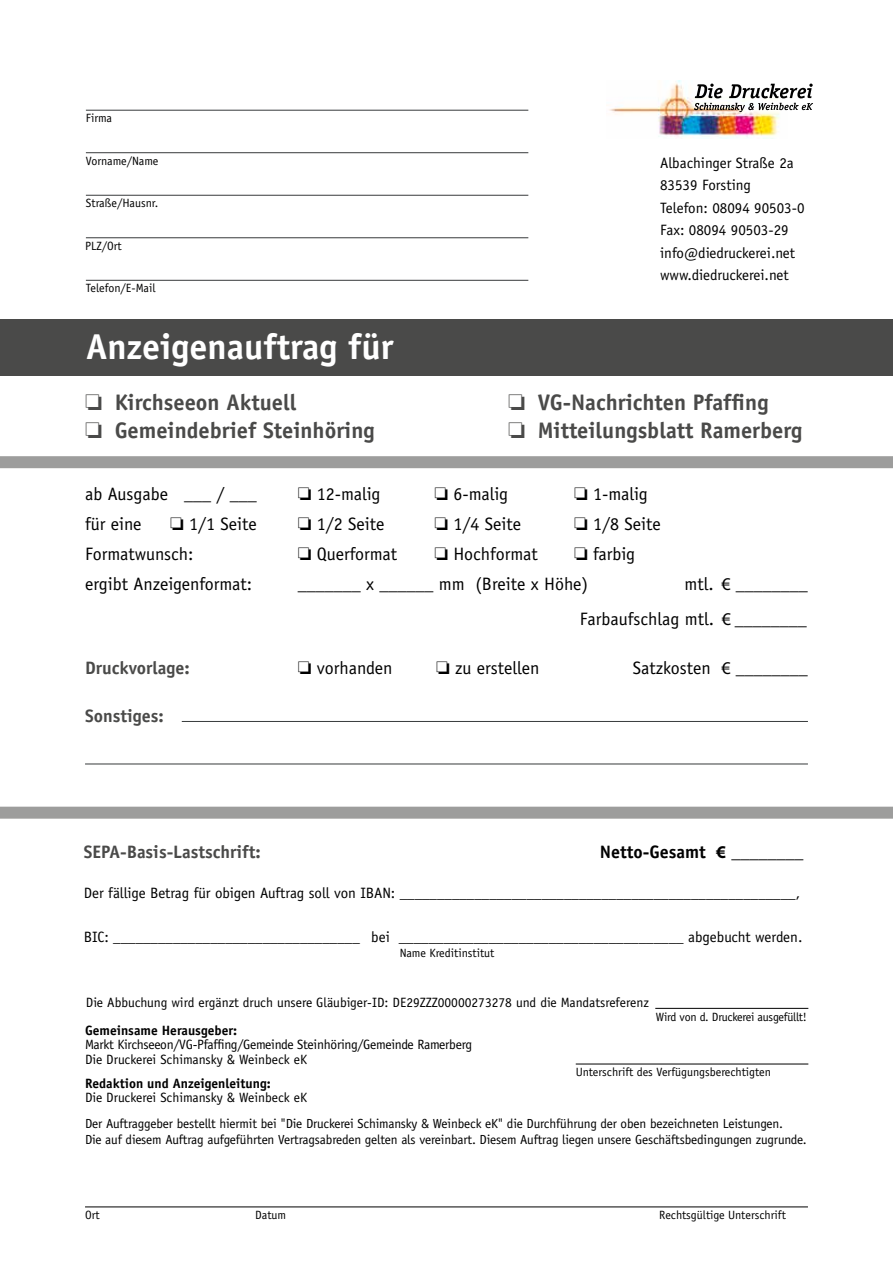
<style>
.page{position:relative;width:893px;height:1263px;background:#fff}
.page>*{position:absolute;margin:0;border:0;box-sizing:border-box;transform-origin:0 0}
.t1{font:700 36px "Officina Sans";color:#fff}
.t2{font:700 22.5px "Officina Sans";color:#4a4a49}
.t3{font:18px/34.5px "Officina Sans";color:#000;text-align:right}
.t4{font:700 18px "Officina Sans";color:#4a4a49}
.t5{font:700 18px "Officina Sans";color:#000}
.t6{font:15px/22.5px "Officina Sans";color:#000}
.t7{font:13.5px "Officina Sans";color:#000}
.t8{font:13.5px/14.2px "Officina Sans";letter-spacing:-.02em;color:#000}
.t9{font:700 13.5px "Officina Sans";color:#000}
.t10{font:13.2px/15.9px "Officina Sans";letter-spacing:-.01em;color:#000}
.t11{font:12px "Officina Sans";color:#000}
.t12{font:12px "Officina Sans";letter-spacing:-.02em;color:#000}
.s1{font-family:"Myriad Pro"}
</style>
<div class="page">
<hr style="left:576px;top:1064px;width:232px;height:1px;background:#000">
<hr style="left:655px;top:1008px;width:153px;height:1px;background:#000">
<hr style="left:85px;top:1206px;width:723px;height:1px;background:#000">
<img style="left:609px;top:80px;width:170px;height:58px">
<svg style="left:694px;top:84px;width:119px;height:28px"></svg>
<hr style="left:86px;top:110px;width:442px;height:1px;background:#373a3b">
<hr style="left:86px;top:152px;width:442px;height:1px;background:#373a3b">
<hr style="left:86px;top:195px;width:442px;height:1px;background:#373a3b">
<hr style="left:86px;top:237px;width:442px;height:1px;background:#373a3b">
<hr style="left:86px;top:280px;width:442px;height:1px;background:#373a3b">
<div style="left:0;top:319px;width:893px;height:56px;background:#4a4a49"></div>
<div style="left:0;top:456px;width:893px;height:12px;background:#9d9d9c"></div>
<div style="left:0;top:807px;width:893px;height:12px;background:#9d9d9c"></div>
<hr style="left:182px;top:721px;width:626px;height:1px;background:#373a3b">
<hr style="left:85px;top:764px;width:723px;height:1px;background:#373a3b">
<p class="t11" style="left:86px;top:111px;width:28px">Firma</p>
<p class="t12" style="left:86px;top:154px;width:74px">Vorname/Name</p>
<p class="t11" style="left:86px;top:196px;width:74px">Straße/Hausnr.</p>
<p class="t11" style="left:85px;top:239px;width:38px">PLZ/Ort</p>
<p class="t11" style="left:86px;top:281px;width:71px">Telefon/E-Mail</p>
<h1 class="t1" style="left:86px;top:324px;width:309px">Anzeigenauftrag für</h1>
<p class="t6" style="left:660px;top:152px;width:146px">Albachinger Straße 2a<br>83539 Forsting<br>Telefon: 08094 90503-0<br>Fax: 08094 90503-29 info@diedruckerei.net www.diedruckerei.net</p>
<h2 class="t2" style="left:115px;top:388px;width:183px">Kirchseeon Aktuell</h2>
<h2 class="t2" style="left:538px;top:388px;width:232px">VG-Nachrichten Pfaffing</h2>
<h2 class="t2" style="left:115px;top:417px;width:262px">Gemeindebrief Steinhöring</h2>
<h2 class="t2" style="left:538px;top:417px;width:266px">Mitteilungsblatt Ramerberg</h2>
<p class="t3" style="left:85px;top:477px;width:173px">ab Ausgabe ___ / ___</p>
<p class="t3" style="left:317px;top:477px;width:65px">12-malig</p>
<p class="t3" style="left:454px;top:477px;width:56px">6-malig</p>
<p class="t3" style="left:593px;top:477px;width:56px">1-malig</p>
<p class="t3" style="left:85px;top:507px;width:58px">für eine</p>
<p class="t3" style="left:189px;top:507px;width:69px">1/1 Seite</p>
<p class="t3" style="left:317px;top:507px;width:69px">1/2 Seite</p>
<p class="t3" style="left:454px;top:507px;width:69px">1/4 Seite</p>
<p class="t3" style="left:593px;top:507px;width:69px">1/8 Seite</p>
<p class="t3" style="left:85px;top:537px;width:110px">Formatwunsch:</p>
<p class="t3" style="left:317px;top:537px;width:82px">Querformat</p>
<p class="t3" style="left:454px;top:537px;width:86px">Hochformat</p>
<p class="t3" style="left:593px;top:537px;width:44px">farbig</p>
<p class="t3" style="left:85px;top:567px;width:169px">ergibt Anzeigenformat:</p>
<p class="t3" style="left:298px;top:567px;width:292px">_______ x ______ mm (Breite x Höhe)</p>
<p class="t3" style="left:580px;top:567px;width:230px">mtl. <span class="s1">€</span> ________<br>Farbaufschlag mtl. <span class="s1">€ ________</span></p>
<p class="t4" style="left:85px;top:657px;width:106px">Druckvorlage:</p>
<p class="t3" style="left:317px;top:651px;width:77px">vorhanden</p>
<p class="t3" style="left:455px;top:651px;width:86px">zu erstellen</p>
<p class="t3" style="left:633px;top:651px;width:177px">Satzkosten <span class="s1">€</span> ________</p>
<p class="t4" style="left:85px;top:704px;width:80px">Sonstiges:</p>
<p class="t4" style="left:84px;top:840px;width:178px">SEPA-Basis-Lastschrift:</p>
<p class="t5" style="left:600px;top:840px;width:205px">Netto-Gesamt <span class="s1">€</span> ________</p>
<p class="t6" style="left:84px;top:882px;width:718px">Der fällige Betrag für obigen Auftrag soll von IBAN: _____________________________________________________,</p>
<p class="t6" style="left:84px;top:925px;width:720px">BIC: _________________________________ bei ______________________________________ abgebucht werden.</p>
<p class="t11" style="left:400px;top:946px;width:96px">Name Kreditinstitut</p>
<p class="t7" style="left:86px;top:995px;width:564px">Die Abbuchung wird ergänzt druch unsere Gläubiger-ID: DE29ZZZ00000273278 und die Mandatsreferenz</p>
<p class="t9" style="left:85px;top:1022px;width:154px">Gemeinsame Herausgeber:</p>
<p class="t8" style="left:85px;top:1038px;width:389px">Markt Kirchseeon/VG-Pfaffing/Gemeinde Steinhöring/Gemeinde Ramerberg<br>Die Druckerei Schimansky &amp; Weinbeck eK</p>
<p class="t9" style="left:85px;top:1075px;width:187px">Redaktion und Anzeigenleitung:</p>
<p class="t7" style="left:85px;top:1089px;width:224px">Die Druckerei Schimansky &amp; Weinbeck eK</p>
<p class="t12" style="left:656px;top:1010px;width:153px">Wird von d. Druckerei ausgefüllt!</p>
<p class="t11" style="left:576px;top:1064px;width:197px">Unterschrift des Verfügungsberechtigten</p>
<p class="t10" style="left:85px;top:1116px;width:723px">Der Auftraggeber bestellt hiermit bei "Die Druckerei Schimansky &amp; Weinbeck eK" die Durchführung der oben bezeichneten Leistungen.<br>Die auf diesem Auftrag aufgeführten Vertragsabreden gelten als vereinbart. Diesem Auftrag liegen unsere Geschäftsbedingungen zugrunde.</p>
<p class="t11" style="left:85px;top:1208px;width:16px">Ort</p>
<p class="t11" style="left:255px;top:1208px;width:33px">Datum</p>
<p class="t11" style="left:659px;top:1208px;width:128px">Rechtsgültige Unterschrift</p>
</div>
